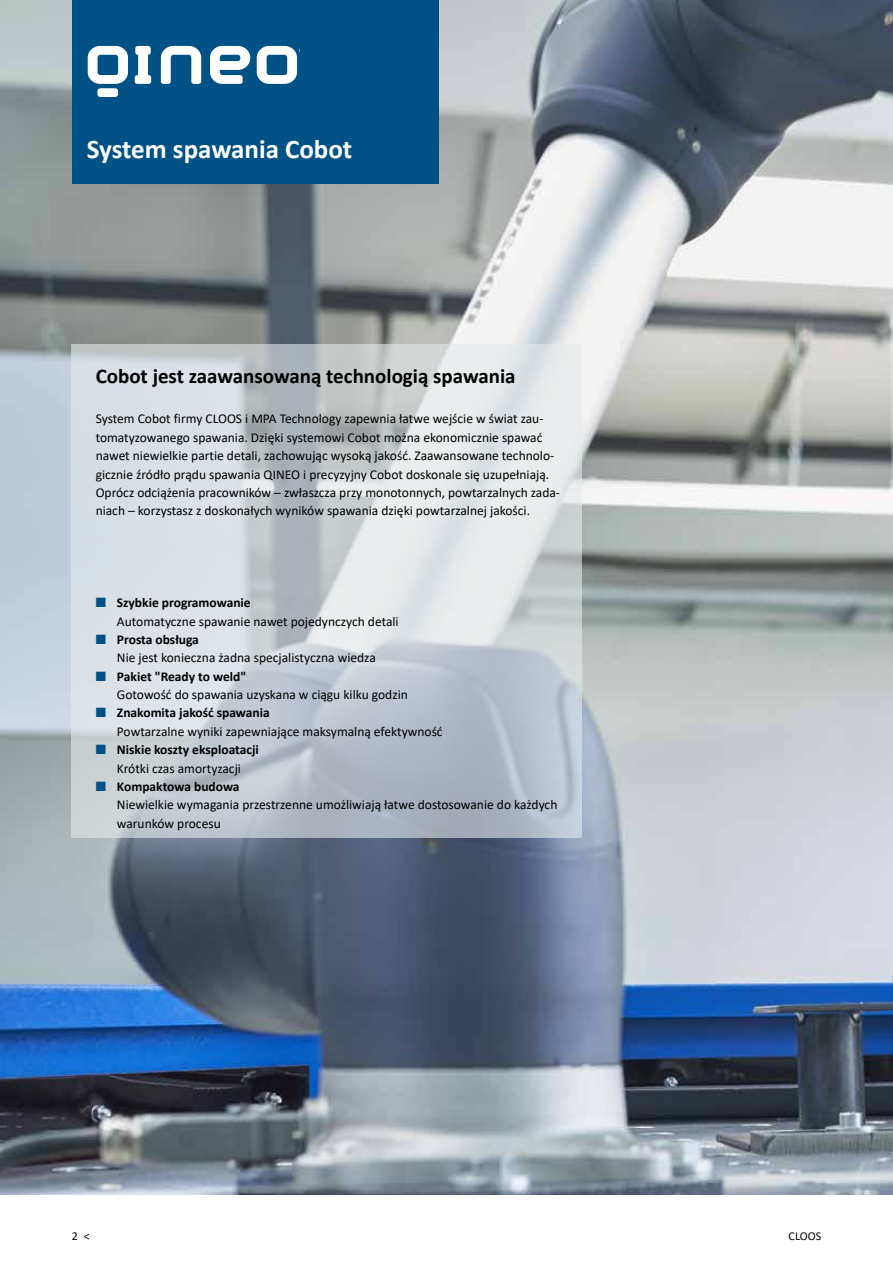
<style>
.page{position:relative;width:893px;height:1263px;background:#fff}
.page>*{position:absolute;margin:0;border:0;box-sizing:border-box;transform-origin:0 0}
.t1{font:700 30px "Calibri";color:#fff}
.t2{font:700 27px "Calibri";color:#fff}
.t3{font:700 21px "Calibri";color:#000}
.t4{font:13.5px/18.3px "Calibri";color:#000}
.t5{font:700 13.5px/18.3px "Calibri";color:#000;text-align:center}
.t6{font:12px "Calibri";color:#000}
.s1{color:#005286}
.s2{font-weight:700}
.s3{font-weight:400}
</style>
<div class="page">
<img style="left:0;top:0;width:893px;height:1194px">
<svg style="left:72px;top:344px;width:510px;height:494px;background:#cbd2d8"></svg>
<div style="left:72px;top:0;width:366px;height:184px;background:#005286"></div>
<svg style="left:135px;top:46px;width:16px;height:38px"></svg>
<svg style="left:161px;top:46px;width:40px;height:38px"></svg>
<svg style="left:210px;top:46px;width:40px;height:38px"></svg>
<svg style="left:257px;top:46px;width:40px;height:38px"></svg>
<svg style="left:88px;top:46px;width:40px;height:51px"></svg>
<h1 class="t1" style="left:88px;top:126px;width:296px">System spawania Cobot</h1>
<h2 class="t2" style="left:87px;top:130px;width:267px">System spawania Cobot</h2>
<h3 class="t3" style="left:96px;top:361px;width:421px">Cobot jest zaawansowaną technologią spawania</h3>
<p class="t4" style="left:96px;top:409px;width:466px">System Cobot firmy CLOOS i MPA Technology zapewnia łatwe wejście w świat zau&shy;tomatyzowanego spawania. Dzięki systemowi Cobot można ekonomicznie spawać nawet niewielkie partie detali, zachowując wysoką jakość. Zaawansowane technolo&shy;gicznie źródło prądu spawania QINEO i precyzyjny Cobot doskonale się uzupełniają.<br>Oprócz odciążenia pracowników – zwłaszcza przy monotonnych, powtarzalnych zada&shy;niach – korzystasz z doskonałych wyników spawania dzięki powtarzalnej jakości.</p>
<p class="t4" style="left:117px;top:593px;width:283px;text-indent:-21px"><span class="s1">■</span> <span class="s2">Szybkie programowanie<br></span>Automatyczne spawanie nawet pojedynczych detali</p>
<p class="t4" style="left:117px;top:630px;width:260px;text-indent:-21px"><span class="s1">■</span> <span class="s2">Prosta obsługa<br></span>Nie jest konieczna żadna specjalistyczna wiedza</p>
<p class="t4" style="left:117px;top:667px;width:292px;text-indent:-21px"><span class="s1">■</span> <span class="s2">Pakiet "Ready to weld"<br></span>Gotowość do spawania uzyskana w ciągu kilku godzin</p>
<p class="t4" style="left:117px;top:703px;width:327px;text-indent:-21px"><span class="s1">■</span> <span class="s2">Znakomita jakość spawania<br></span>Powtarzalne wyniki zapewniające maksymalną efektywność</p>
<p class="t5" style="left:96px;top:740px;width:165px"><span class="s1">■</span> Niskie koszty eksploatacji<br><span class="s3">Krótki czas amortyzacji</span></p>
<p class="t4" style="left:117px;top:777px;width:442px;text-indent:-21px"><span class="s1">■</span> <span class="s2">Kompaktowa budowa<br></span>Niewielkie wymagania przestrzenne umożliwiają łatwe dostosowanie do każdych warunków procesu</p>
<p class="t6" style="left:72px;top:1228px;width:20px">2 &lt;</p>
<p class="t6" style="left:789px;top:1228px;width:34px">CLOOS</p>
</div>
